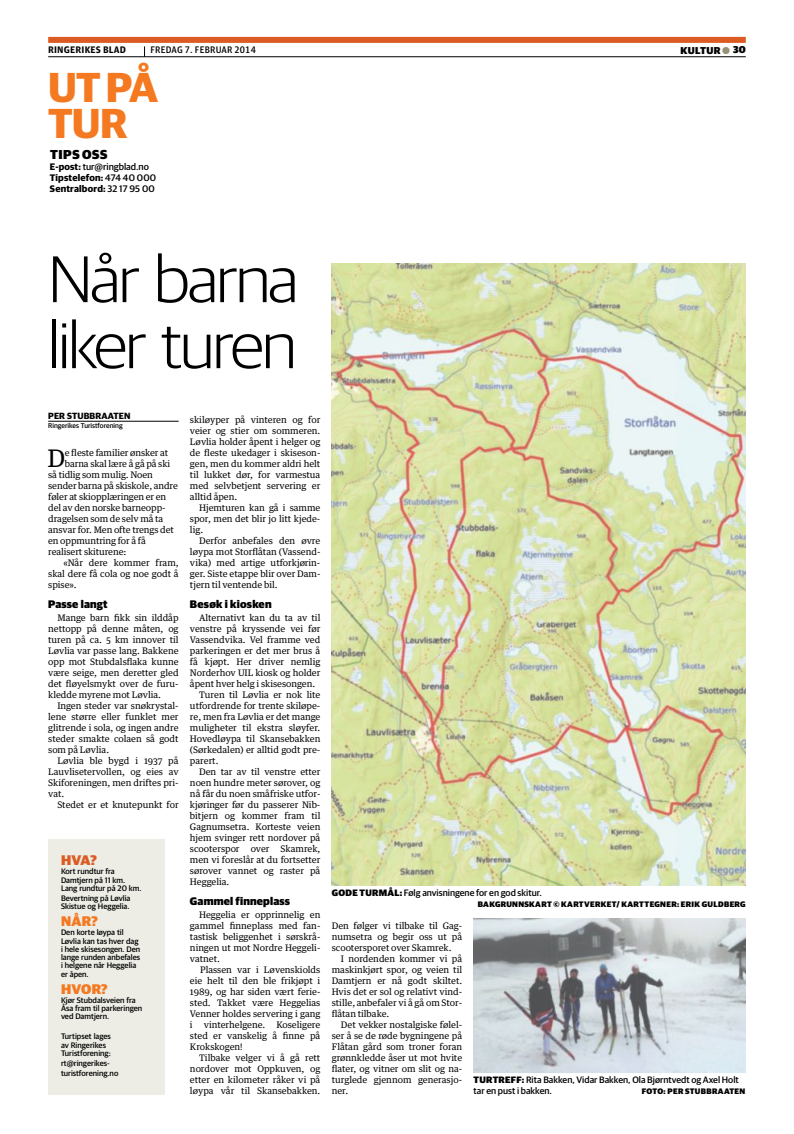
<style>
.page{position:relative;width:794px;height:1134px;background:#fff}
.page>*{position:absolute;margin:0;border:0;box-sizing:border-box;transform-origin:0 0}
.t1{font:300 66px/66px "Guardian Sans";letter-spacing:-.04em;color:#000;scale:1.05 1}
.t2{font:700 42px/36px "Guardian Sans";letter-spacing:-.025em;color:#f47921}
.t3{font:24.3px "Guardian Text Egyp";color:#000}
.t4{font:900 14px "Guardian Sans";letter-spacing:.015em;color:#f47921}
.t5{font:900 14px "Guardian Sans";color:#db5b22}
.t6{font:900 13px "Guardian Sans";letter-spacing:.04em;color:#000}
.t7{font:900 11px "Guardian Sans";letter-spacing:.015em;color:#000}
.t8{font:900 10px "Guardian Sans";letter-spacing:.025em;color:#000}
.t9{font:700 9.5px/11.1px "Guardian Sans";letter-spacing:.02em;color:#000}
.t10{font:500 9.5px "Guardian Agate Sans";letter-spacing:.015em;color:#000}
.t11{font:900 9.5px "Guardian Agate Sans";letter-spacing:.015em;color:#000}
.t12{font:500 9.3px/11px "Guardian Sans";color:#000}
.t13{font:9px/11px "Guardian Text Egyp";letter-spacing:-.005em;color:#000;text-align:justify}
.t14{font:700 9px "Guardian Sans";letter-spacing:.01em;color:#000}
.t15{font:500 8px/8.3px "Guardian Sans";color:#000}
.t16{font:900 8px "Guardian Sans";letter-spacing:.04em;color:#000}
.t17{font:500 7px "Guardian Sans";color:#000}
.s1{color:#969273}
.s2{font-weight:500}
.s3{font-weight:900}
</style>
<div class="page">
<div style="left:48px;top:37px;width:698px;height:6px;background:#db5b22"></div>
<hr style="left:48px;top:57px;width:698px;height:1px;background:#000">
<hr style="left:48px;top:421px;width:131px;height:1px;background:#000">
<img style="left:332px;top:264px;width:414px;height:621px">
<img style="left:473px;top:918px;width:272px;height:154px">
<div style="left:48px;top:839px;width:116px;height:255px;background:#edede6"></div>
<p class="t11" style="left:48px;top:43px;width:79px">RINGERIKES BLAD</p>
<p class="t10" style="left:150px;top:43px;width:107px">FREDAG 7. FEBRUAR 2014</p>
<p class="t8" style="left:680px;top:43px;width:67px">KULTUR <span class="s1">●</span> 30</p>
<h2 class="t2" style="left:48px;top:66px;width:111px">ut På tur</h2>
<h3 class="t6" style="left:50px;top:144px;width:59px">TIPS OSS</h3>
<p class="t9" style="left:50px;top:160px;width:108px">e-post: <span class="s2">tur@ringblad.no </span>tipstelefon: <span class="s2">474 40 000<br></span>Sentralbord: <span class="s2">32 17 95 00</span></p>
<h1 class="t1" style="left:48px;top:242px;width:240px">Når barna liker turen</h1>
<p class="t14" style="left:48px;top:409px;width:84px">Per Stubbraaten</p>
<p class="t17" style="left:48px;top:421px;width:76px">Ringerikes Turistforening</p>
<h3 class="t3" style="left:47px;top:438px;width:19px">D</h3>
<p class="t13" style="left:65px;top:447px;width:105px">e fleste familier ønsker at</p>
<p class="t13" style="left:65px;top:457px;width:107px">barna skal lære å gå på ski</p>
<p class="t13" style="left:48px;top:468px;width:106px">så tidlig som mulig. Noen</p>
<p class="t13" style="left:48px;top:479px;width:131px">sender barna på skiskole, andre</p>
<p class="t13" style="left:48px;top:490px;width:120px">føler at skiopplæringen er en</p>
<p class="t13" style="left:48px;top:501px;width:119px">del av den norske barneopp-</p>
<p class="t13" style="left:48px;top:512px;width:117px">dragelsen som de selv må ta</p>
<p class="t13" style="left:48px;top:523px;width:127px">ansvar for. Men ofte trengs det</p>
<p class="t13" style="left:48px;top:534px;width:99px">en oppmuntring for å få</p>
<p class="t13" style="left:48px;top:545px;width:80px">realisert skiturene:</p>
<p class="t13" style="left:63px;top:556px;width:117px">«Når dere kommer fram,</p>
<p class="t13" style="left:48px;top:567px;width:132px">skal dere få cola og noe godt å</p>
<p class="t13" style="left:48px;top:578px;width:30px">spise».</p>
<p class="t7" style="left:48px;top:595px;width:61px">PASSE LANGT</p>
<p class="t13" style="left:48px;top:612px;width:132px;text-indent:9px">Mange barn fikk sin ilddåp nettopp på denne måten, og turen på ca. 5 km innover til Løvlia var passe lang. Bakkene opp mot Stubdalsflaka kunne være seige, men deretter gled det fløyelsmykt over de furu&shy;kledde myrene mot Løvlia.</p>
<p class="t13" style="left:48px;top:699px;width:132px;text-indent:9px">Ingen steder var snøkrystal&shy;lene større eller funklet mer glitrende i sola, og ingen andre steder smakte colaen så godt som på Løvlia.</p>
<p class="t13" style="left:48px;top:754px;width:132px;text-indent:9px">Løvlia ble bygd i 1937 på Lauvlisetervollen, og eies av Skiforeningen, men driftes pri&shy;vat.</p>
<p class="t13" style="left:57px;top:798px;width:123px">Stedet er et knutepunkt for</p>
<h3 class="t5" style="left:61px;top:850px;width:37px">HVA?</h3>
<p class="t15" style="left:61px;top:867px;width:82px">Kort rundtur fra<br>Damtjern på 11 km.<br>Lang rundtur på 20 km.</p>
<p class="t15" style="left:61px;top:893px;width:71px">Bevertning på Løvlia<br>Skistue og Heggelia.</p>
<h3 class="t4" style="left:61px;top:911px;width:38px">NÅR?</h3>
<p class="t15" style="left:61px;top:928px;width:81px">Den korte løypa til<br>Løvlia kan tas hver dag i hele skisesongen. Den lange runden anbefales i helgene når Heggelia er åpen.</p>
<h3 class="t4" style="left:61px;top:978px;width:48px">HVOR?</h3>
<p class="t15" style="left:61px;top:995px;width:83px">Kjør Stubdalsveien fra<br>Åsa fram til parkeringen ved Damtjern.</p>
<p class="t15" style="left:61px;top:1032px;width:51px">Turtipset lages av Ringerikes<br>Turistforening:</p>
<p class="t15" style="left:61px;top:1057px;width:59px;line-height:10px">rt@ringerikes&shy;turistforening.no</p>
<p class="t13" style="left:190px;top:413px;width:132px">skiløyper på vinteren og for veier og stier om sommeren.<br>Løvlia holder åpent i helger og de fleste ukedager i skiseson&shy;gen, men du kommer aldri helt til lukket dør, for varmestua med selvbetjent servering er alltid åpen.</p>
<p class="t13" style="left:190px;top:501px;width:132px;text-indent:9px">Hjemturen kan gå i samme spor, men det blir jo litt kjede&shy;lig.</p>
<p class="t13" style="left:190px;top:534px;width:132px;text-indent:9px">Derfor anbefales den øvre løypa mot Storflåtan (Vassend&shy;vika) med artige utforkjørin&shy;ger. Siste etappe blir over Dam&shy;tjern til ventende bil.</p>
<p class="t7" style="left:190px;top:595px;width:83px">BESØK I KIOSKEN</p>
<p class="t13" style="left:199px;top:612px;width:123px">Alternativt kan du ta av til</p>
<p class="t13" style="left:190px;top:622px;width:132px">venstre på kryssende vei før</p>
<p class="t13" style="left:190px;top:633px;width:132px">Vassendvika. Vel framme ved</p>
<p class="t13" style="left:190px;top:644px;width:132px">parkeringen er det mer brus å</p>
<p class="t13" style="left:190px;top:655px;width:132px">få kjøpt. Her driver nemlig</p>
<p class="t13" style="left:190px;top:666px;width:132px">Norderhov UIL kiosk og holder</p>
<p class="t13" style="left:190px;top:677px;width:127px">åpent hver helg i skisesongen.</p>
<p class="t13" style="left:199px;top:688px;width:123px">Turen til Løvlia er nok lite</p>
<p class="t13" style="left:190px;top:699px;width:132px">utfordrende for trente skiløpe-</p>
<p class="t13" style="left:190px;top:710px;width:132px">re, men fra Løvlia er det mange</p>
<p class="t13" style="left:190px;top:721px;width:132px">muligheter til ekstra sløyfer.</p>
<p class="t13" style="left:190px;top:732px;width:132px">Hovedløypa til Skansebakken</p>
<p class="t13" style="left:190px;top:743px;width:132px">(Sørkedalen) er alltid godt pre-</p>
<p class="t13" style="left:190px;top:754px;width:30px">parert.</p>
<p class="t13" style="left:199px;top:765px;width:123px">Den tar av til venstre etter</p>
<p class="t13" style="left:190px;top:776px;width:132px">noen hundre meter sørover, og</p>
<p class="t13" style="left:190px;top:787px;width:132px">nå får du noen småfriske utfor-</p>
<p class="t13" style="left:190px;top:798px;width:132px">kjøringer før du passerer Nib-</p>
<p class="t13" style="left:190px;top:809px;width:132px">bitjern og kommer fram til</p>
<p class="t13" style="left:190px;top:820px;width:132px">Gagnumsetra. Korteste veien</p>
<p class="t13" style="left:190px;top:831px;width:132px">hjem svinger rett nordover på</p>
<p class="t13" style="left:190px;top:842px;width:132px">scooterspor over Skamrek,</p>
<p class="t13" style="left:190px;top:853px;width:132px">men vi foreslår at du fortsetter</p>
<p class="t13" style="left:190px;top:864px;width:132px">sørover vannet og raster på</p>
<p class="t13" style="left:190px;top:875px;width:41px">Heggelia.</p>
<p class="t7" style="left:190px;top:892px;width:102px">GAMMEL FINNEPLASS</p>
<p class="t13" style="left:190px;top:909px;width:132px;text-indent:9px">Heggelia er opprinnelig en gammel finneplass med fan&shy;tastisk beliggenhet i sørskrå&shy;ningen ut mot Nordre Heggeli&shy;vatnet.</p>
<p class="t13" style="left:190px;top:963px;width:132px;text-indent:10px">Plassen var i Løvenskiolds eie helt til den ble frikjøpt i 1989, og har siden vært ferie&shy;sted. Takket være Heggelias Venner holdes servering i gang i vinterhelgene. Koseligere sted er vanskelig å finne på Krokskogen!</p>
<p class="t13" style="left:190px;top:1051px;width:132px;text-indent:9px">Tilbake velger vi å gå rett nordover mot Oppkuven, og etter en kilometer råker vi på løypa vår til Skansebakken.</p>
<p class="t12" style="left:332px;top:887px;width:211px"><span class="s3">GODE TURMÅL:</span> Følg anvisningene for en god skitur.</p>
<p class="t16" style="left:478px;top:898px;width:269px">BAKGRUNNSKART © KARTVERKET/ KARTTEG NER: ERIK GULD BERG</p>
<p class="t13" style="left:332px;top:920px;width:132px">Den følger vi tilbake til Gag&shy;numsetra og begir oss ut på scootersporet over Skamrek.</p>
<p class="t13" style="left:332px;top:952px;width:132px;text-indent:9px">I nordenden kommer vi på maskinkjørt spor, og veien til Damtjern er nå godt skiltet.<br>Hvis det er sol og relativt vind&shy;stille, anbefaler vi å gå om Stor&shy;flåtan tilbake.</p>
<p class="t13" style="left:332px;top:1018px;width:132px;text-indent:9px">Det vekker nostalgiske følel&shy;ser å se de røde bygningene på Flåtan gård som troner foran grønnkledde åser ut mot hvite flater, og vitner om slit og na&shy;turglede gjennom generasjo&shy;ner.</p>
<p class="t12" style="left:473px;top:1074px;width:267px"><span class="s3">TURTREFF:</span> Rita Bakken, Vidar Bakken, Ola Bjørntvedt og Axel Holt tar en pust i bakken.</p>
<p class="t16" style="left:642px;top:1085px;width:105px">FOTO: PER STUBBRAATEN</p>
</div>
